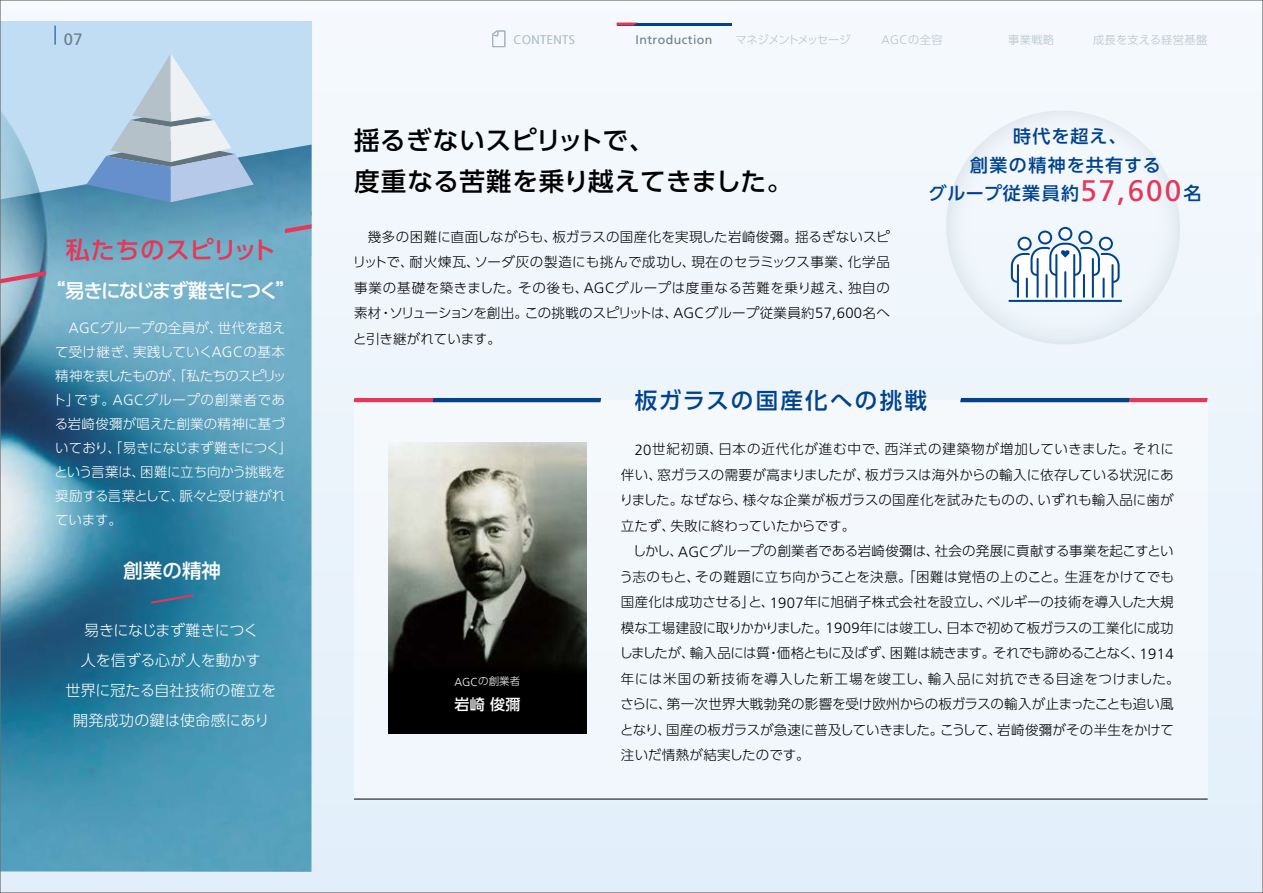
<style>
.page{position:relative;width:1263px;height:893px;background:#fff}
.page>*{position:absolute;margin:0;border:0;box-sizing:border-box;transform-origin:0 0}
.t1{font:500 25.5px/40.5px "UD Shin Go Pro";letter-spacing:.015em;color:#000}
.t2{font:500 24px "UD Shin Go Pro";letter-spacing:.015em;color:#e73656}
.t3{font:500 22.5px "UD Shin Go Pro";letter-spacing:.1em;color:#00428e}
.t4{font:500 19.5px "UD Shin Go Pro";letter-spacing:-.09em;color:#fff}
.t5{font:500 18px/28.5px "UD Shin Go Pro";letter-spacing:.06em;color:#00428e;text-align:center}
.t6{font:16.5px "Frutiger LT Std";color:#6b7d87}
.t7{font:300 15px/30px "UD Shin Go Pro";letter-spacing:-.005em;color:#fff;text-align:center}
.t8{font:500 15px "UD Shin Go Pro";color:#fff}
.t9{font:300 13.5px/25.5px "UD Shin Go Pro";letter-spacing:.005em;color:#000;text-align:justify}
.t10{font:300 13.5px/24px "UD Shin Go Pro";letter-spacing:-.005em;color:#fff}
.t11{font:300 12.3px "Frutiger LT Std";letter-spacing:.035em;color:#b5c1c8}
.t12{font:12.3px "Frutiger LT Std";letter-spacing:.035em;color:#6b7d87}
.t13{font:300 11.25px "UD Shin Go Pro";letter-spacing:-.06em;color:#b5c1c8}
.t14{font:300 11.25px "UD Shin Go Pro";letter-spacing:.02em;color:#b5c1c8}
.t15{font:300 11.25px "UD Shin Go Pro";letter-spacing:-.01em;color:#b5c1c8}
.t16{font:300 10.5px "UD Shin Go Pro";color:#fff}
.s1{font-family:"UD Shin Go Pro";font-size:11.25px}
.s2{font-family:"Frutiger LT Std";font-size:14.85px}
.s3{font-family:"Frutiger LT Std";font-weight:400;font-size:29.7px;color:#e73656}
.s4{font-family:"Frutiger LT Std";font-size:11.55px}
</style>
<div class="page">
<div style="left:0;top:0;width:1263px;height:893px;background:linear-gradient(to right,#edf5fc,#eef5fc)"></div>
<div style="left:0;top:21px;width:311px;height:235px;background:#c1ddf3"></div>
<img style="left:2px;top:113px;width:20px;height:32px">
<img style="left:2px;top:285px;width:309px;height:587px">
<img style="left:2px;top:145px;width:309px;height:140px">
<svg style="left:2px;top:211px;width:309px;height:72px;background:#70a8c0"></svg>
<svg style="left:946px;top:110px;width:234px;height:235px;fill:#f0f6fc"></svg>
<div style="left:354px;top:400px;width:854px;height:399px;background:#f3f8fc"></div>
<svg style="left:86px;top:54px;width:168px;height:148px"></svg>
<svg style="left:151px;top:594px;width:42px;height:10px"></svg>
<img style="left:388px;top:442px;width:199px;height:219px">
<div style="left:388px;top:661px;width:199px;height:72px;background:#000"></div>
<hr style="left:354px;top:799px;width:854px;height:1px;background:#000">
<svg style="left:354px;top:398px;width:247px;height:4px"></svg>
<svg style="left:960px;top:398px;width:248px;height:4px"></svg>
<hr style="left:1008px;top:300px;width:114px;height:2px;background:#00428e">
<svg style="left:1011px;top:227px;width:108px;height:71px"></svg>
<svg style="left:55px;top:26px;width:1px;height:19px"></svg>
<hr style="left:617px;top:23px;width:114px;height:3px;background:#00428e">
<svg style="left:617px;top:23px;width:20px;height:3px"></svg>
<svg style="left:492px;top:30px;width:14px;height:17px"></svg>
<p class="t6" style="left:64px;top:29px;width:20px">07</p>
<p class="t11" style="left:513px;top:33px;width:63px">CONTENTS</p>
<p class="t12" style="left:635px;top:33px;width:79px">Introduction</p>
<p class="t13" style="left:735px;top:31px;width:117px">マネジメントメッセージ</p>
<p class="t11" style="left:881px;top:33px;width:63px">AGC<span class="s1">の全容</span></p>
<p class="t15" style="left:1008px;top:31px;width:48px">事業戦略</p>
<p class="t14" style="left:1093px;top:31px;width:116px">成長を支える経営基盤</p>
<h2 class="t2" style="left:66px;top:231px;width:212px">私たちのスピリット</h2>
<h3 class="t4" style="left:46px;top:275px;width:250px">“易きになじまず難きにつく”</h3>
<p class="t10" style="left:53px;top:315px;width:241px;text-indent:16px"><span class="s2">AGC</span>グループの全員が、世代を超えて受け継ぎ、実践していく<span class="s2">AGC</span>の基本精神を表したものが、「私たちのスピリット」です。<span class="s2">AGC</span>グループの創業者である岩崎俊彌が唱えた創業の精神に基づいており、「易きになじまず難きにつく」という言葉は、困難に立ち向かう挑戦を奨励する言葉として、脈々と受け継がれています。</p>
<h3 class="t4" style="left:123px;top:555px;width:99px">創業の精神</h3>
<p class="t7" style="left:65px;top:615px;width:212px">易きになじまず難きにつく<br>人を信ずる心が人を動かす<br>世界に冠たる自社技術の確立を開発成功の鍵は使命感にあり</p>
<h1 class="t1" style="left:354px;top:119px;width:440px">揺るぎないスピリットで、<br>度重なる苦難を乗り越えてきました。</h1>
<h3 class="t5" style="left:929px;top:122px;width:274px">時代を超え、<br>創業の精神を共有する<br>グループ従業員約<span class="s3">57,600</span>名</h3>
<p class="t9" style="left:353px;top:223px;width:538px">　幾多の困難に直面しながらも、板ガラスの国産化を実現した岩崎俊彌。揺るぎないスピリットで、耐火煉瓦、ソーダ灰の製造にも挑んで成功し、現在のセラミックス事業、化学品事業の基礎を築きました。その後も、<span class="s2">AGC</span>グループは度重なる苦難を乗り越え、独自の素材・ソリューションを創出。この挑戦のスピリットは、<span class="s2">AGC</span>グループ従業員約<span class="s2">57,600</span>名へと引き継がれています。</p>
<p class="t16" style="left:455px;top:673px;width:67px"><span class="s4">AGC</span>の創業者</p>
<p class="t8" style="left:454px;top:692px;width:68px">岩崎俊彌</p>
<h3 class="t3" style="left:635px;top:382px;width:294px">板ガラスの国産化への挑戦</h3>
<p class="t9" style="left:619px;top:436px;width:562px;text-align:left;text-indent:15px"><span class="s2">20</span>世紀初頭、日本の近代化が進む中で、西洋式の建築物が増加していきました。それに伴い、窓ガラスの需要が高まりましたが、板ガラスは海外からの輸入に依存している状況にありました。なぜなら、様々な企業が板ガラスの国産化を試みたものの、いずれも輸入品に歯が立たず、失敗に終わっていたからです。<br>　しかし、<span class="s2">AGC</span>グループの創業者である岩崎俊彌は、社会の発展に貢献する事業を起こすという志のもと、その難題に立ち向かうことを決意。「困難は覚悟の上のこと。生涯をかけてでも国産化は成功させる」と、<span class="s2">1907</span>年に旭硝子株式会社を設立し、ベルギーの技術を導入した大規模な工場建設に取りかかりました。<span class="s2">1909</span>年には竣工し、日本で初めて板ガラスの工業化に成功しましたが、輸入品には質・価格ともに及ばず、困難は続きます。それでも諦めることなく、<span class="s2">1914</span>年には米国の新技術を導入した新工場を竣工し、輸入品に対抗できる目途をつけました。さらに、第一次世界大戦勃発の影響を受け欧州からの板ガラスの輸入が止まったことも追い風となり、国産の板ガラスが急速に普及していきました。こうして、岩崎俊彌がその半生をかけて注いだ情熱が結実したのです。</p>
</div>
